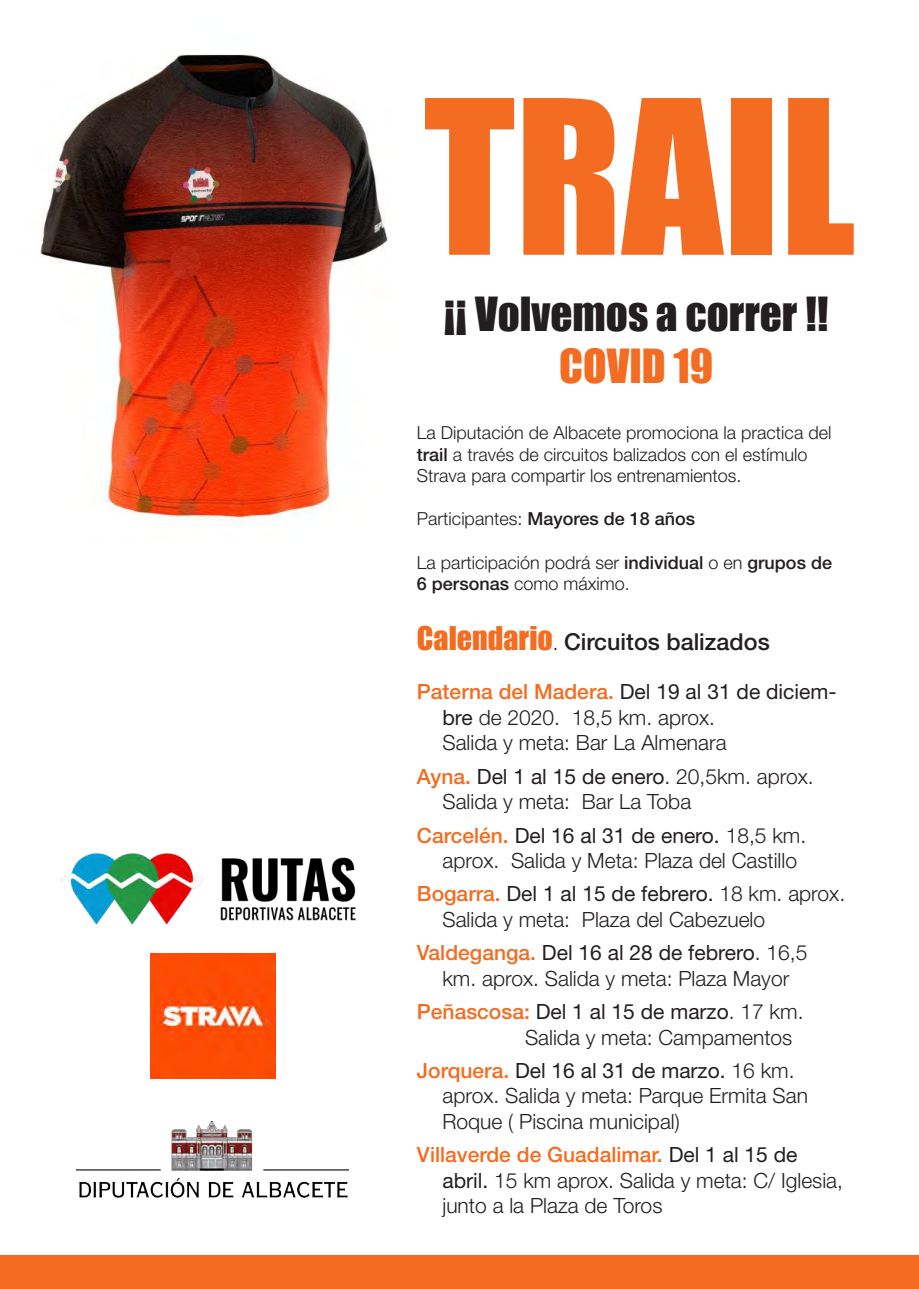
<style>
.page{position:relative;width:919px;height:1289px;background:#fff}
.page>*{position:absolute;margin:0;border:0;box-sizing:border-box;transform-origin:0 0}
.t1{font:198.15px "Impact";color:#f36c21}
.t2{font:43.2px "Impact";color:#231f20}
.t3{font:43.2px "Impact";color:#f36c21}
.t4{font:500 23.25px "Helvetica Neue";color:#231f20}
.t5{font:300 21px/25.2px "Helvetica Neue";color:#231f20}
.t6{font:300 18px/21.6px "Helvetica Neue";color:#231f20}
.t7{font:500 18px "Helvetica Neue";color:#231f20}
.s1{font-weight:500}
.s2{font-weight:300}
.s3{font-family:"Impact";font-weight:400;font-size:30px;color:#f36c21}
.s4{font-weight:300;font-size:19.95px}
.s5{font-weight:500;color:#f36c21}
.s6{font-weight:400}
</style>
<div class="page">
<img style="left:40px;top:54px;width:348px;height:472px">
<img style="left:77px;top:1121px;width:272px;height:76px">
<img style="left:150px;top:954px;width:125px;height:124px">
<div style="left:1px;top:1255px;width:917px;height:33px;background:#f36c21"></div>
<img style="left:61px;top:853px;width:295px;height:72px">
<p class="t1" style="left:424px;top:23px;width:433px">TRAIL</p>
<p class="t2" style="left:444px;top:280px;width:385px">¡¡ Volvemos a correr !!</p>
<p class="t3" style="left:559px;top:332px;width:155px">COVID 19</p>
<p class="t6" style="left:417px;top:421px;width:416px">La Diputación de Albacete promociona la practica del <span class="s1">trail</span> a través de circuitos balizados con el estímulo<br>Strava para compartir los entrenamientos.</p>
<p class="t7" style="left:417px;top:508px;width:280px"><span class="s2">Participantes:</span> Mayores de 18 años</p>
<p class="t6" style="left:417px;top:551px;width:416px">La participación podrá ser <span class="s1">individual</span> o en <span class="s1">grupos de<br>6 personas</span> como máximo.</p>
<p class="t4" style="left:417px;top:628px;width:354px"><span class="s3">Calendario</span><span class="s4">.</span> Circuitos balizados</p>
<p class="t5" style="left:442px;top:679px;width:395px;text-indent:-26px"><span class="s5">Paterna del Madera.</span> <span class="s6">Del 19 al 31 de diciem&shy;bre</span> de 2020. 18,5 km. aprox.<br>Salida y meta: Bar La Almenara</p>
<p class="t5" style="left:442px;top:763px;width:372px;text-indent:-26px"><span class="s5">Ayna.</span> <span class="s6">Del 1 al 15 de enero</span>. 20,5km. aprox.<br>Salida y meta: Bar La Toba</p>
<p class="t5" style="left:442px;top:822px;width:365px;text-indent:-26px"><span class="s5">Carcelén.</span> <span class="s6">Del 16 al 31 de enero.</span> 18,5 km. aprox. Salida y Meta: Plaza del Castillo</p>
<p class="t5" style="left:442px;top:880px;width:404px;text-indent:-26px"><span class="s5">Bogarra.</span> <span class="s6">Del 1 al 15 de febrero.</span> 18 km. aprox.<br>Salida y meta: Plaza del Cabezuelo</p>
<p class="t5" style="left:417px;top:939px;width:392px;text-align:center"><span class="s5">Valdeganga.</span> <span class="s6">Del 16 al 28 de febrero</span>. 16,5 km. aprox. Salida y meta: Plaza Mayor</p>
<p class="t5" style="left:525px;top:998px;width:280px;text-indent:-108px"><span class="s5">Peñascosa:</span> <span class="s6">Del 1 al 15 de marzo</span>. 17 km.<br>Salida y meta: Campamentos</p>
<p class="t5" style="left:442px;top:1057px;width:367px;text-indent:-26px"><span class="s5">Jorquera.</span> <span class="s6">Del 16 al 31 de marzo.</span> 16 km. aprox. Salida y meta: Parque Ermita San<br>Roque ( Piscina municipal)</p>
<p class="t5" style="left:442px;top:1141px;width:402px;text-indent:-26px"><span class="s5">Villaverde de Guadalimar.</span> <span class="s6">Del 1 al 15 de abril.</span> 15 km aprox. Salida y meta: C/ Iglesia, junto a la Plaza de Toros</p>
</div>
